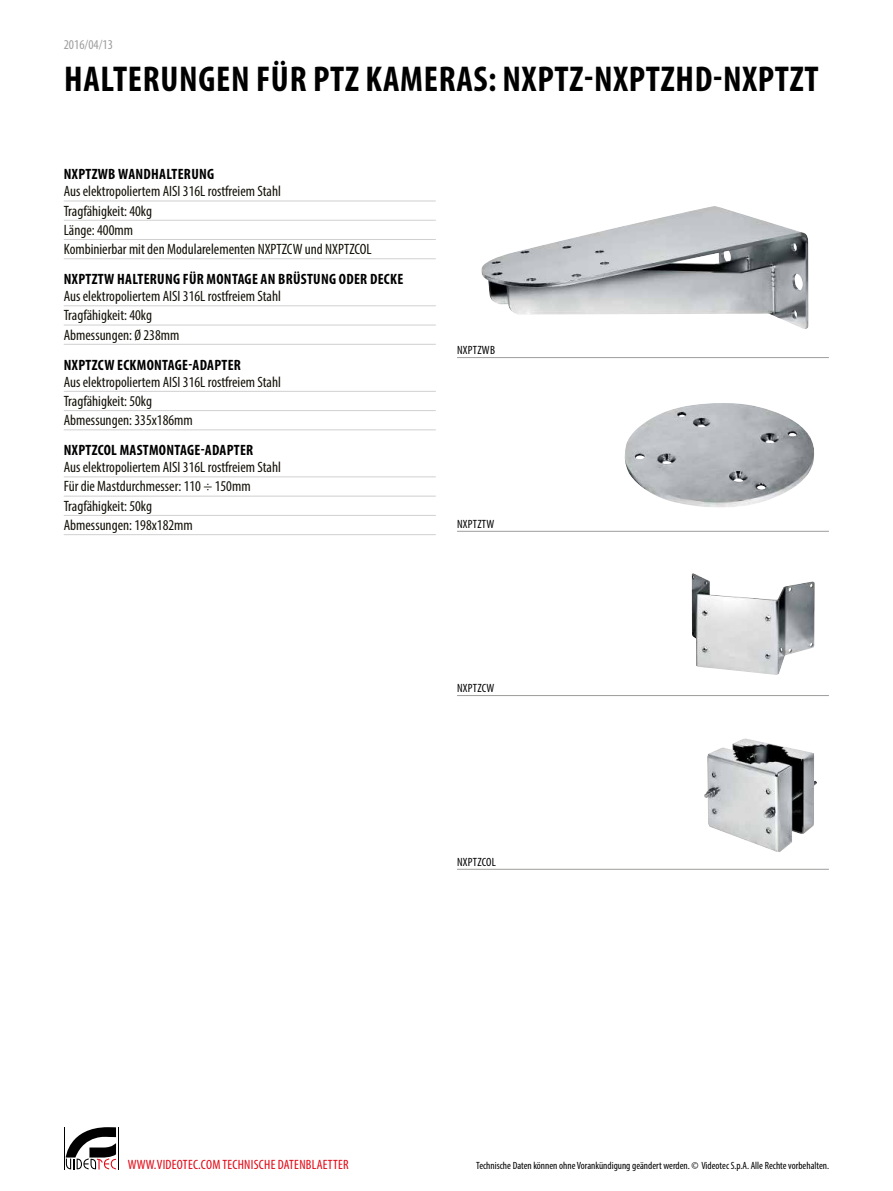
<style>
.page{position:relative;width:893px;height:1191px;background:#fff}
.page>*{position:absolute;margin:0;border:0;box-sizing:border-box;transform-origin:0 0}
.t1{font:700 condensed 36px "Myriad Pro";letter-spacing:.02em;color:#000}
.t2{font:condensed 15px/19.2px "Myriad Pro";color:#131108}
.t3{font:700 condensed 15px "Myriad Pro";letter-spacing:.02em;color:#000}
.t4{font:condensed 13.5px "Myriad Pro";letter-spacing:.02em;color:#e30613}
.t5{font:condensed 13.5px "Myriad Pro";color:#9d9d9c}
.t6{font:condensed 12px "Myriad Pro";letter-spacing:.02em;color:#000}
.t7{font:condensed 10.5px "Myriad Pro";color:#000}
</style>
<div class="page">
<hr style="left:64px;top:1127px;width:1px;height:42px;background:#000">
<hr style="left:118px;top:1127px;width:1px;height:42px;background:#000">
<svg style="left:66px;top:1127px;width:50px;height:42px"></svg>
<hr style="left:64px;top:201px;width:372px;height:1px;background:#d0d0d0">
<hr style="left:64px;top:220px;width:372px;height:1px;background:#d0d0d0">
<hr style="left:64px;top:239px;width:372px;height:1px;background:#d0d0d0">
<hr style="left:64px;top:258px;width:372px;height:1px;background:#d0d0d0">
<hr style="left:64px;top:305px;width:372px;height:1px;background:#d0d0d0">
<hr style="left:64px;top:325px;width:372px;height:1px;background:#d0d0d0">
<hr style="left:64px;top:344px;width:372px;height:1px;background:#d0d0d0">
<hr style="left:64px;top:391px;width:372px;height:1px;background:#d0d0d0">
<hr style="left:64px;top:410px;width:372px;height:1px;background:#d0d0d0">
<hr style="left:64px;top:429px;width:372px;height:1px;background:#d0d0d0">
<hr style="left:64px;top:476px;width:372px;height:1px;background:#d0d0d0">
<hr style="left:64px;top:496px;width:372px;height:1px;background:#d0d0d0">
<hr style="left:64px;top:515px;width:372px;height:1px;background:#d0d0d0">
<hr style="left:64px;top:534px;width:372px;height:1px;background:#d0d0d0">
<img style="left:481px;top:206px;width:327px;height:123px">
<hr style="left:457px;top:357px;width:372px;height:1px;background:#9d9d9c">
<img style="left:624px;top:403px;width:190px;height:104px">
<hr style="left:457px;top:531px;width:372px;height:1px;background:#9d9d9c">
<img style="left:692px;top:573px;width:123px;height:102px">
<hr style="left:457px;top:695px;width:372px;height:1px;background:#9d9d9c">
<img style="left:704px;top:738px;width:113px;height:114px">
<hr style="left:457px;top:869px;width:372px;height:1px;background:#9d9d9c">
<p class="t5" style="left:64px;top:37px;width:51px">2016/04/13</p>
<h1 class="t1" style="left:64px;top:56px;width:756px">HALTERUNGEN FÜR PTZ KAMERAS: NXPTZ-NXPTZHD-NXPTZT</h1>
<p class="t3" style="left:64px;top:165px;width:152px">NXPTZWB WANDHALTERUNG</p>
<p class="t2" style="left:64px;top:182px;width:309px">Aus elektropoliertem AISI 316L rostfreiem Stahl<br>Tragfähigkeit: 40kg<br>Länge: 400mm<br>Kombinierbar mit den Modularelementen NXPTZCW und NXPTZCOL</p>
<p class="t3" style="left:64px;top:270px;width:341px">NXPTZTW HALTERUNG FÜR MONTAGE AN BRÜSTUNG ODER DECKE</p>
<p class="t2" style="left:64px;top:286px;width:219px">Aus elektropoliertem AISI 316L rostfreiem Stahl<br>Tragfähigkeit: 40kg<br>Abmessungen: Ø 238mm</p>
<p class="t3" style="left:64px;top:355px;width:179px">NXPTZCW ECKMONTAGE-ADAPTER</p>
<p class="t2" style="left:64px;top:372px;width:219px">Aus elektropoliertem AISI 316L rostfreiem Stahl<br>Tragfähigkeit: 50kg<br>Abmessungen: 335x186mm</p>
<p class="t3" style="left:64px;top:441px;width:191px">NXPTZCOL MASTMONTAGE-ADAPTER</p>
<p class="t2" style="left:64px;top:457px;width:219px">Aus elektropoliertem AISI 316L rostfreiem Stahl Für die Mastdurchmesser: 110 ÷ 150mm Tragfähigkeit: 50kg<br>Abmessungen: 198x182mm</p>
<p class="t6" style="left:457px;top:343px;width:39px">NXPTZWB</p>
<p class="t6" style="left:457px;top:517px;width:39px">NXPTZTW</p>
<p class="t6" style="left:457px;top:681px;width:39px">NXPTZCW</p>
<p class="t6" style="left:457px;top:854px;width:40px">NXPTZCOL</p>
<p class="t4" style="left:128px;top:1156px;width:223px">WWW.VIDEOTEC.COM TECHNISCHE DATENBLAETTER</p>
<p class="t7" style="left:476px;top:1159px;width:354px">Technische Daten können ohne Vorankündigung geändert werden. © Videotec S.p.A. Alle Rechte vorbehalten.</p>
</div>
